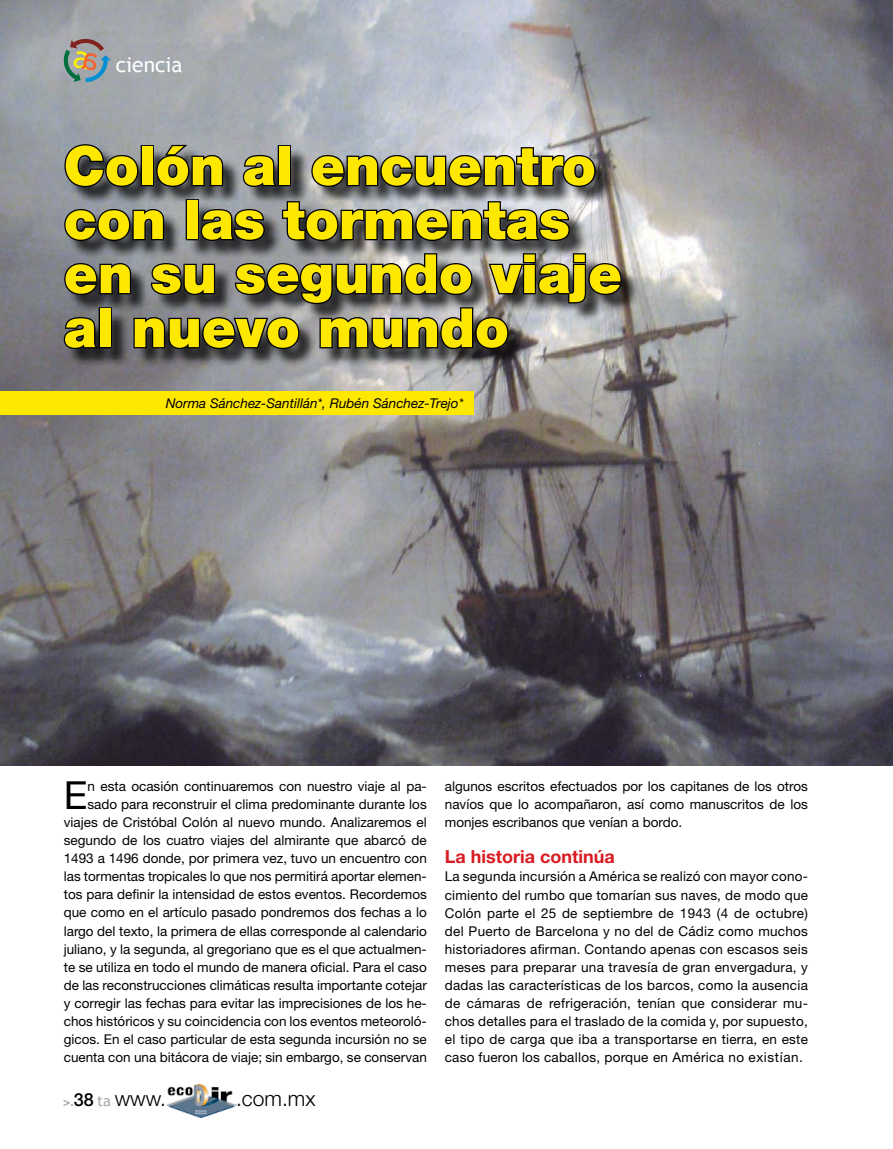
<style>
.page{position:relative;width:893px;height:1149px;background:#fff}
.page>*{position:absolute;margin:0;border:0;box-sizing:border-box;transform-origin:0 0}
.t1{font:900 54px/54px "Helvetica Neue";color:#ffe800}
.t2{font:38.7px "Helvetica Neue";color:#000}
.t3{font:300 21px "Helvetica Neue";color:#000}
.t4{font:21px "Trebuchet MS";color:#fff}
.t5{font:700 18px "Helvetica Neue";color:#d91a21}
.t6{font:13.5px/18px "Helvetica Neue";color:#000;text-align:justify}
.t7{font:italic 13.5px "Helvetica Neue";color:#000}
.s1{font-weight:700;font-size:12px;color:#a7a9ac}
.s2{font-weight:500;font-size:18px}
.s3{font-family:"Trebuchet MS";font-weight:400;font-size:15px;color:#a7a9ac}
</style>
<div class="page">
<img style="left:0;top:0;width:893px;height:765px">
<img style="left:167px;top:1084px;width:69px;height:33px">
<svg style="left:63px;top:38px;width:48px;height:44px;background:#90968e"></svg>
<div style="left:66px;top:147px;width:574px;height:220px;background:#000;opacity:.75"></div>
<svg style="left:63px;top:143px;width:77px;height:45px;background:#55595c"></svg>
<div style="left:141px;top:145px;width:13px;height:41px;border:3px solid #000"></div>
<svg style="left:155px;top:142px;width:69px;height:46px;background:#535658"></svg>
<svg style="left:242px;top:154px;width:37px;height:34px"></svg>
<div style="left:278px;top:145px;width:13px;height:41px;border:3px solid #000"></div>
<svg style="left:310px;top:146px;width:287px;height:42px;background:#696a6e"></svg>
<svg style="left:63px;top:208px;width:102px;height:34px;background:#46494c"></svg>
<div style="left:186px;top:199px;width:13px;height:41px;border:3px solid #000"></div>
<svg style="left:200px;top:208px;width:66px;height:34px;background:#393a3c"></svg>
<svg style="left:281px;top:200px;width:290px;height:42px;background:#636467"></svg>
<svg style="left:62px;top:252px;width:561px;height:98px;background:#636364"></svg>
<div style="left:0;top:391px;width:473px;height:24px;background:#ffe800"></div>
<h3 class="t4" style="left:116px;top:52px;width:68px">ciencia</h3>
<h1 class="t1" style="left:64px;top:138px;width:560px">Colón al encuentro con las tormentas en su segundo viaje al nuevo mundo</h1>
<p class="t7" style="left:166px;top:394px;width:299px">Norma Sánchez-Santillán*, Rubén Sánchez-Trejo*</p>
<p class="t6" style="left:64px;top:777px;width:365px;text-align:right">n esta ocasión continuaremos con nuestro viaje al pa&shy;sado para reconstruir el clima predominante durante los viajes de Cristóbal Colón al nuevo mundo. Analizaremos el segundo de los cuatro viajes del almirante que abarcó de 1493 a 1496 donde, por primera vez, tuvo un encuentro con las tormentas tropicales lo que nos permitirá aportar elemen&shy;tos para definir la intensidad de estos eventos. Recordemos que como en el artículo pasado pondremos dos fechas a lo largo del texto, la primera de ellas corresponde al calendario juliano, y la segunda, al gregoriano que es el que actualmen&shy;te se utiliza en todo el mundo de manera oficial. Para el caso de las reconstrucciones climáticas resulta importante cotejar y corregir las fechas para evitar las imprecisiones de los he&shy;chos históricos y su coincidencia con los eventos meteoroló&shy;gicos. En el caso particular de esta segunda incursión no se cuenta con una bitácora de viaje; sin embargo, se conservan</p>
<p class="t6" style="left:445px;top:777px;width:365px">algunos escritos efectuados por los capitanes de los otros navíos que lo acompañaron, así como manuscritos de los monjes escribanos que venían a bordo.</p>
<h2 class="t2" style="left:64px;top:772px;width:25px">E</h2>
<h3 class="t5" style="left:445px;top:845px;width:171px">La historia continúa</h3>
<p class="t6" style="left:445px;top:867px;width:365px">La segunda incursión a América se realizó con mayor cono&shy;cimiento del rumbo que tomarían sus naves, de modo que Colón parte el 25 de septiembre de 1943 (4 de octubre) del Puerto de Barcelona y no del de Cádiz como muchos historiadores afirman. Contando apenas con escasos seis meses para preparar una travesía de gran envergadura, y dadas las características de los barcos, como la ausencia de cámaras de refrigeración, tenían que considerar mu&shy;chos detalles para el traslado de la comida y, por supuesto, el tipo de carga que iba a transportarse en tierra, en este caso fueron los caballos, porque en América no existían.</p>
<h3 class="t3" style="left:63px;top:1085px;width:104px"><span class="s1">&gt;.</span><span class="s2">38</span> <span class="s3">ta</span> www.</h3>
<h3 class="t3" style="left:236px;top:1085px;width:81px">.com.mx</h3>
</div>
